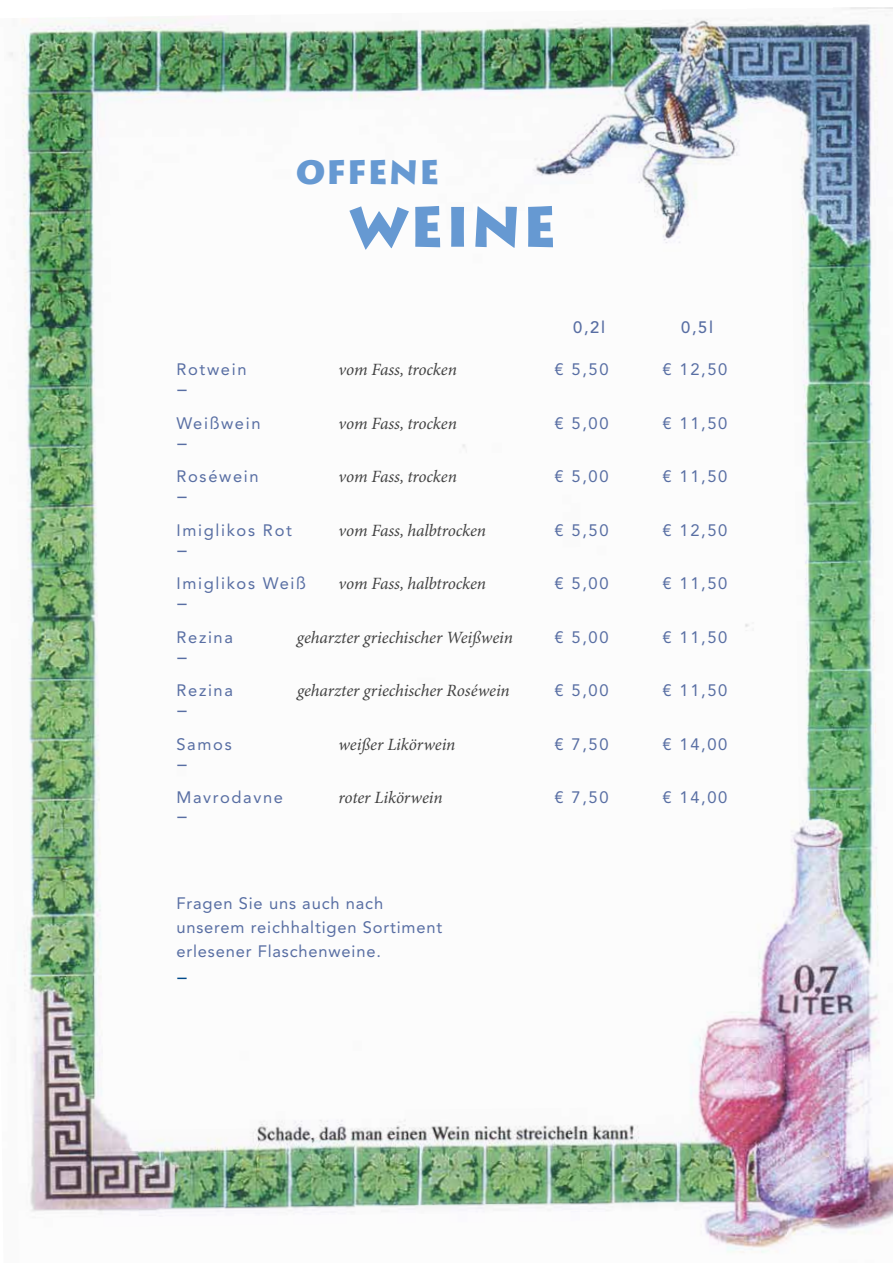
<style>
.page{position:relative;width:893px;height:1263px;background:#fff}
.page>*{position:absolute;margin:0;border:0;box-sizing:border-box;transform-origin:0 0}
.t1{font:900 55.5px "Austere Black S Si";letter-spacing:.025em;color:#6699d2}
.t2{font:900 33px "Austere Black S Si";letter-spacing:.025em;color:#6699d2}
.t3{font:22.5px "Cambria";color:#586ea3}
.t4{font:22.5px "Cambria";color:#004a8a}
.t5{font:italic 17.25px "Minion Pro";letter-spacing:-.005em;color:#424242}
.t6{font:16.5px "Avenir";letter-spacing:.1em;color:#586ea3}
.t7{font:16.5px/24px "Avenir";letter-spacing:.05em;color:#586ea3}
.t8{font:500 16.5px "Avenir";color:#586ea3}
</style>
<div class="page">
<img style="left:9px;top:7px;width:884px;height:1246px">
<h2 class="t2" style="left:296px;top:152px;width:145px">OFFENE</h2>
<h1 class="t1" style="left:349px;top:192px;width:209px">WEINE</h1>
<p class="t8" style="left:573px;top:318px;width:33px">0,2l</p>
<p class="t8" style="left:681px;top:318px;width:33px">0,5l</p>
<p class="t6" style="left:176px;top:360px;width:72px">Rotwein</p>
<p class="t5" style="left:338px;top:359px;width:120px">vom Fass, trocken</p>
<p class="t6" style="left:554px;top:360px;width:56px">€ 5,50</p>
<p class="t6" style="left:662px;top:360px;width:66px">€ 12,50</p>
<h3 class="t3" style="left:176px;top:375px;width:13px">–</h3>
<p class="t6" style="left:176px;top:413px;width:86px">Weißwein</p>
<p class="t5" style="left:338px;top:413px;width:120px">vom Fass, trocken</p>
<p class="t6" style="left:554px;top:413px;width:56px">€ 5,00</p>
<p class="t6" style="left:662px;top:413px;width:66px">€ 11,50</p>
<h3 class="t3" style="left:176px;top:429px;width:13px">–</h3>
<p class="t6" style="left:176px;top:467px;width:84px">Roséwein</p>
<p class="t5" style="left:338px;top:466px;width:120px">vom Fass, trocken</p>
<p class="t6" style="left:554px;top:467px;width:56px">€ 5,00</p>
<p class="t6" style="left:662px;top:467px;width:66px">€ 11,50</p>
<h3 class="t3" style="left:176px;top:482px;width:13px">–</h3>
<p class="t6" style="left:176px;top:520px;width:117px">Imiglikos Rot</p>
<p class="t5" style="left:338px;top:520px;width:149px">vom Fass, halbtrocken</p>
<p class="t6" style="left:554px;top:520px;width:56px">€ 5,50</p>
<p class="t6" style="left:662px;top:520px;width:66px">€ 12,50</p>
<h3 class="t3" style="left:176px;top:536px;width:13px">–</h3>
<p class="t6" style="left:176px;top:574px;width:131px">Imiglikos Weiß</p>
<p class="t5" style="left:338px;top:573px;width:149px">vom Fass, halbtrocken</p>
<p class="t6" style="left:554px;top:574px;width:56px">€ 5,00</p>
<p class="t6" style="left:662px;top:574px;width:66px">€ 11,50</p>
<h3 class="t3" style="left:176px;top:589px;width:13px">–</h3>
<p class="t6" style="left:176px;top:627px;width:58px">Rezina</p>
<p class="t5" style="left:297px;top:627px;width:217px">geharzter griechischer Weißwein</p>
<p class="t6" style="left:554px;top:627px;width:56px">€ 5,00</p>
<p class="t6" style="left:662px;top:627px;width:66px">€ 11,50</p>
<h3 class="t3" style="left:176px;top:643px;width:13px">–</h3>
<p class="t6" style="left:176px;top:681px;width:58px">Rezina</p>
<p class="t5" style="left:297px;top:680px;width:214px">geharzter griechischer Roséwein</p>
<p class="t6" style="left:554px;top:681px;width:56px">€ 5,00</p>
<p class="t6" style="left:662px;top:681px;width:66px">€ 11,50</p>
<h3 class="t3" style="left:176px;top:696px;width:13px">–</h3>
<p class="t6" style="left:176px;top:734px;width:57px">Samos</p>
<p class="t5" style="left:338px;top:734px;width:118px">weißer Likörwein</p>
<p class="t6" style="left:554px;top:734px;width:56px">€ 7,50</p>
<p class="t6" style="left:662px;top:734px;width:66px">€ 14,00</p>
<h3 class="t3" style="left:176px;top:750px;width:13px">–</h3>
<p class="t6" style="left:176px;top:788px;width:108px">Mavrodavne</p>
<p class="t5" style="left:338px;top:787px;width:106px">roter Likörwein</p>
<p class="t6" style="left:554px;top:788px;width:56px">€ 7,50</p>
<p class="t6" style="left:662px;top:788px;width:66px">€ 14,00</p>
<h3 class="t3" style="left:176px;top:802px;width:13px">–</h3>
<p class="t7" style="left:176px;top:892px;width:267px">Fragen Sie uns auch nach unserem reichhaltigen Sortiment erlesener Flaschenweine.</p>
<h3 class="t4" style="left:176px;top:963px;width:13px">–</h3>
</div>
